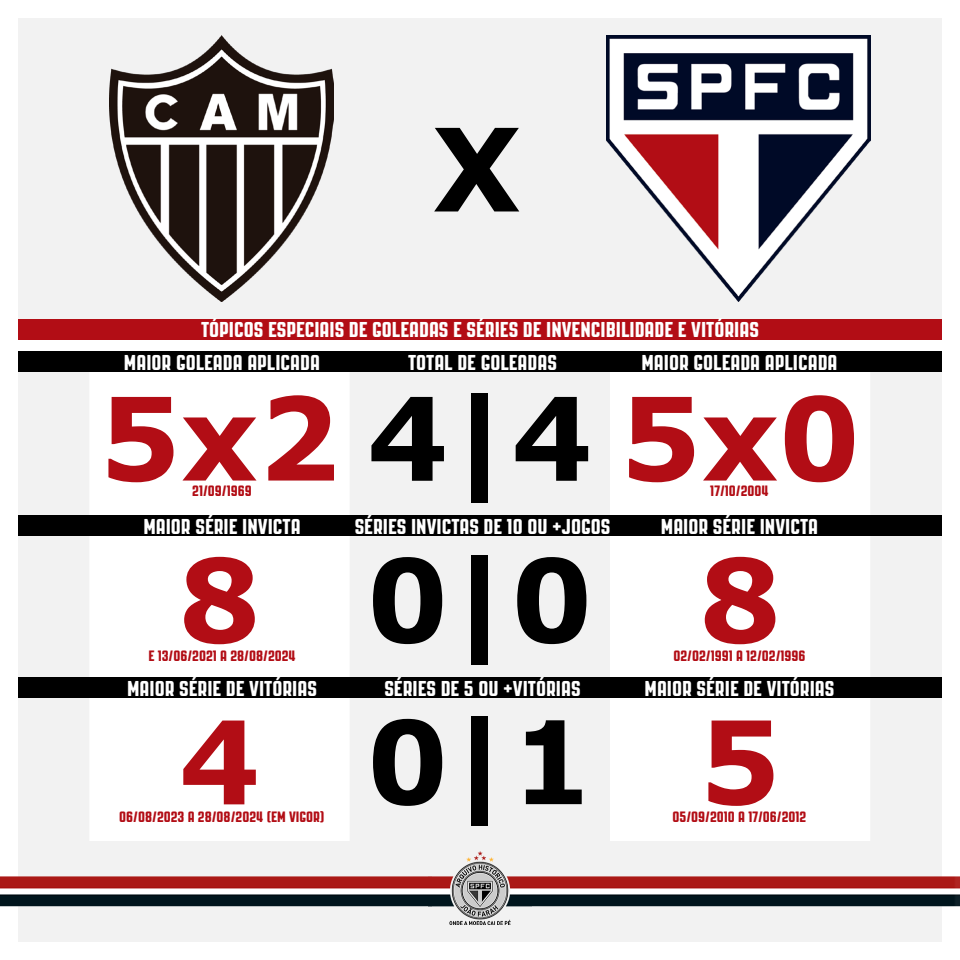
<style>
.page{position:relative;width:960px;height:960px;background:#fff}
.page>*{position:absolute;margin:0;border:0;box-sizing:border-box;transform-origin:0 0}
.t1{font:700 115px/161.8px "Verdana";color:#b20d15;text-align:center}
.t2{font:700 115px "Verdana";color:#000}
.t3{font:21.5px "PAG Revolucion";color:#fff}
.t4{font:15px "PAG Revolucion";color:#b20d15}
.s1{color:#000}
</style>
<div class="page">
<div style="left:18px;top:18px;width:924px;height:322px;background:#f2f2f2"></div>
<div style="left:18px;top:372px;width:924px;height:570px;background:#f2f2f2"></div>
<img style="left:0;top:852px;width:960px;height:72px">
<div style="left:90px;top:372px;width:259px;height:469px;background:#fff"></div>
<div style="left:610px;top:372px;width:260px;height:469px;background:#fff"></div>
<div style="left:18px;top:351px;width:924px;height:21px;background:#000"></div>
<div style="left:18px;top:320px;width:924px;height:20px;background:#b20d15"></div>
<div style="left:18px;top:515px;width:924px;height:21px;background:#000"></div>
<div style="left:18px;top:677px;width:924px;height:21px;background:#000"></div>
<img style="left:607px;top:36px;width:264px;height:266px">
<img style="left:109px;top:36px;width:224px;height:266px">
<h1 class="t2" style="left:433px;top:88px;width:89px">X</h1>
<p class="t3" style="left:201px;top:318px;width:559px">TÓPICOS ESPECIAIS DE GOLEADAS E SÉRIES DE INVENCIBILIDADE E VITÓRIAS</p>
<p class="t3" style="left:124px;top:351px;width:198px">MAIOR GOLEADA APLICADA</p>
<p class="t3" style="left:408px;top:351px;width:150px">TOTAL DE GOLEADAS</p>
<p class="t3" style="left:641px;top:351px;width:198px">MAIOR GOLEADA APLICADA</p>
<h1 class="t1" style="left:99px;top:355px;width:763px">5x2 <span class="s1">4|4</span> 5x0<br>8 <span class="s1">0|0</span> 8<br>4 <span class="s1">0|1</span> 5</h1>
<p class="t4" style="left:192px;top:483px;width:61px">21/09/1969</p>
<p class="t4" style="left:710px;top:483px;width:60px">17/10/2004</p>
<p class="t3" style="left:143px;top:515px;width:159px">MAIOR SÉRIE INVICTA</p>
<p class="t3" style="left:355px;top:515px;width:257px">SÉRIES INVICTAS DE 10 OU +JOGOS</p>
<p class="t3" style="left:661px;top:515px;width:159px">MAIOR SÉRIE INVICTA</p>
<p class="t4" style="left:148px;top:647px;width:149px">E 13/06/2021 A 28/08/2024</p>
<p class="t4" style="left:673px;top:647px;width:134px">02/02/1991 A 12/02/1996</p>
<p class="t3" style="left:127px;top:677px;width:191px">MAIOR SÉRIE DE VITÓRIAS</p>
<p class="t3" style="left:384px;top:677px;width:198px">SÉRIES DE 5 OU +VITÓRIAS</p>
<p class="t3" style="left:645px;top:677px;width:191px">MAIOR SÉRIE DE VITÓRIAS</p>
<p class="t4" style="left:119px;top:809px;width:207px">06/08/2023 A 28/08/2024 (EM VIGOR)</p>
<p class="t4" style="left:673px;top:809px;width:135px">05/09/2010 A 17/06/2012</p>
</div>
